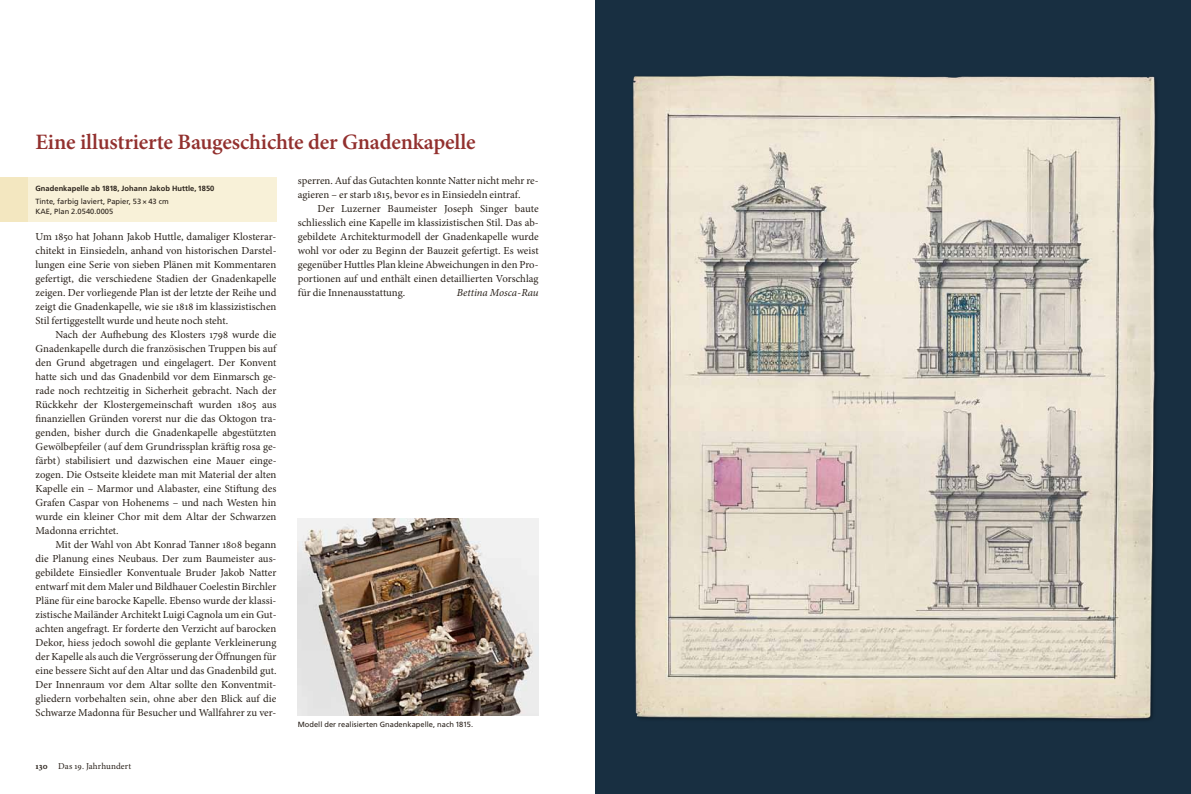
<style>
.page{position:relative;width:1191px;height:794px;background:#fff}
.page>*{position:absolute;margin:0;border:0;box-sizing:border-box;transform-origin:0 0}
.t1{font:600 22px "Minion Pro";letter-spacing:-.01em;color:#92302e}
.t2{font:10.8px/14px "Minion Pro";letter-spacing:.005em;color:#29211a;text-align:justify}
.t3{font:italic 10.8px "Minion Pro";letter-spacing:-.005em;color:#29211a}
.t4{font:9px "Minion Pro";letter-spacing:.015em;color:#29211a}
.t5{font:7.5px/9.8px "Frutiger";letter-spacing:.005em;color:#29211a}
.t6{font:700 7.5px "Frutiger";letter-spacing:.01em;color:#29211a}
.s1{font-weight:700}
</style>
<div class="page">
<div style="left:595px;top:0;width:596px;height:794px;background:#182f41"></div>
<img style="left:298px;top:518px;width:241px;height:198px">
<img style="left:633px;top:75px;width:524px;height:646px">
<div style="left:0;top:177px;width:28px;height:45px;background:#f3e7c0"></div>
<div style="left:28px;top:177px;width:248px;height:45px;background:#f8f1d8"></div>
<h1 class="t1" style="left:35px;top:127px;width:442px">Eine illustrierte Baugeschichte der Gnadenkapelle</h1>
<p class="t6" style="left:35px;top:184px;width:180px">Gnadenkapelle ab 1818, Johann Jakob Huttle, 1850</p>
<p class="t5" style="left:35px;top:197px;width:135px">Tinte, farbig laviert, Papier, 53 × 43 cm<br>KAE, Plan 2.0540.0005</p>
<p class="t2" style="left:36px;top:229px;width:242px">Um 1850 hat Johann Jakob Huttle, damaliger Klosterar&shy;chitekt in Einsiedeln, anhand von historischen Darstel&shy;lungen eine Serie von sieben Plänen mit Kommentaren gefertigt, die verschiedene Stadien der Gnadenkapelle zeigen. Der vorliegende Plan ist der letzte der Reihe und zeigt die Gnadenkapelle, wie sie 1818 im klassizistischen Stil fertiggestellt wurde und heute noch steht.</p>
<p class="t2" style="left:36px;top:327px;width:242px;text-indent:20px">Nach der Aufhebung des Klosters 1798 wurde die Gnadenkapelle durch die französischen Truppen bis auf den Grund abgetragen und eingelagert. Der Konvent hatte sich und das Gnadenbild vor dem Einmarsch ge&shy;rade noch rechtzeitig in Sicherheit gebracht. Nach der Rückkehr der Klostergemeinschaft wurden 1805 aus finanziellen Gründen vorerst nur die das Oktogon tra&shy;genden, bisher durch die Gnadenkapelle abgestützten Gewölbepfeiler (auf dem Grundrissplan kräftig rosa ge&shy;färbt) stabilisiert und dazwischen eine Mauer einge&shy;zogen. Die Ostseite kleidete man mit Material der alten Kapelle ein – Marmor und Alabaster, eine Stiftung des Grafen Caspar von Hohenems – und nach Westen hin wurde ein kleiner Chor mit dem Altar der Schwarzen Madonna errichtet.</p>
<p class="t2" style="left:36px;top:537px;width:243px;text-align:left;text-indent:20px">Mit der Wahl von Abt Konrad Tanner 1808 begann die Planung eines Neubaus. Der zum Baumeister aus&shy;gebildete Einsiedler Konventuale Bruder Jakob Natter entwarf mit dem Maler und Bildhauer Coelestin Birchler Pläne für eine barocke Kapelle. Ebenso wurde der klassi&shy;zistische Mailänder Architekt Luigi Cagnola um ein Gut&shy;achten angefragt. Er forderte den Verzicht auf barocken Dekor, hiess jedoch sowohl die geplante Verkleinerung der Kapelle als auch die Vergrösserung der Öffnungen für eine bessere Sicht auf den Altar und das Gnadenbild gut.<br>Der Innenraum vor dem Altar sollte den Konventmit&shy;gliedern vorbehalten sein, ohne aber den Blick auf die Schwarze Madonna für Besucher und Wallfahrer zu ver-</p>
<p class="t4" style="left:35px;top:760px;width:97px"><span class="s1">130</span> Das 19. Jahrhundert</p>
<p class="t2" style="left:298px;top:173px;width:242px">sperren. Auf das Gutachten konnte Natter nicht mehr re&shy;agieren – er starb 1815, bevor es in Einsiedeln eintraf.</p>
<p class="t2" style="left:298px;top:201px;width:242px;text-indent:20px">Der Luzerner Baumeister Joseph Singer baute schliesslich eine Kapelle im klassizistischen Stil. Das ab&shy;gebildete Architekturmodell der Gnadenkapelle wurde wohl vor oder zu Beginn der Bauzeit gefertigt. Es weist gegenüber Huttles Plan kleine Abweichungen in den Pro&shy;portionen auf und enthält einen detaillierten Vorschlag für die Innenausstattung.</p>
<p class="t3" style="left:457px;top:285px;width:83px">Bettina Mosca-Rau</p>
<p class="t5" style="left:298px;top:720px;width:177px">Modell der realisierten Gnadenkapelle, nach 1815.</p>
</div>
